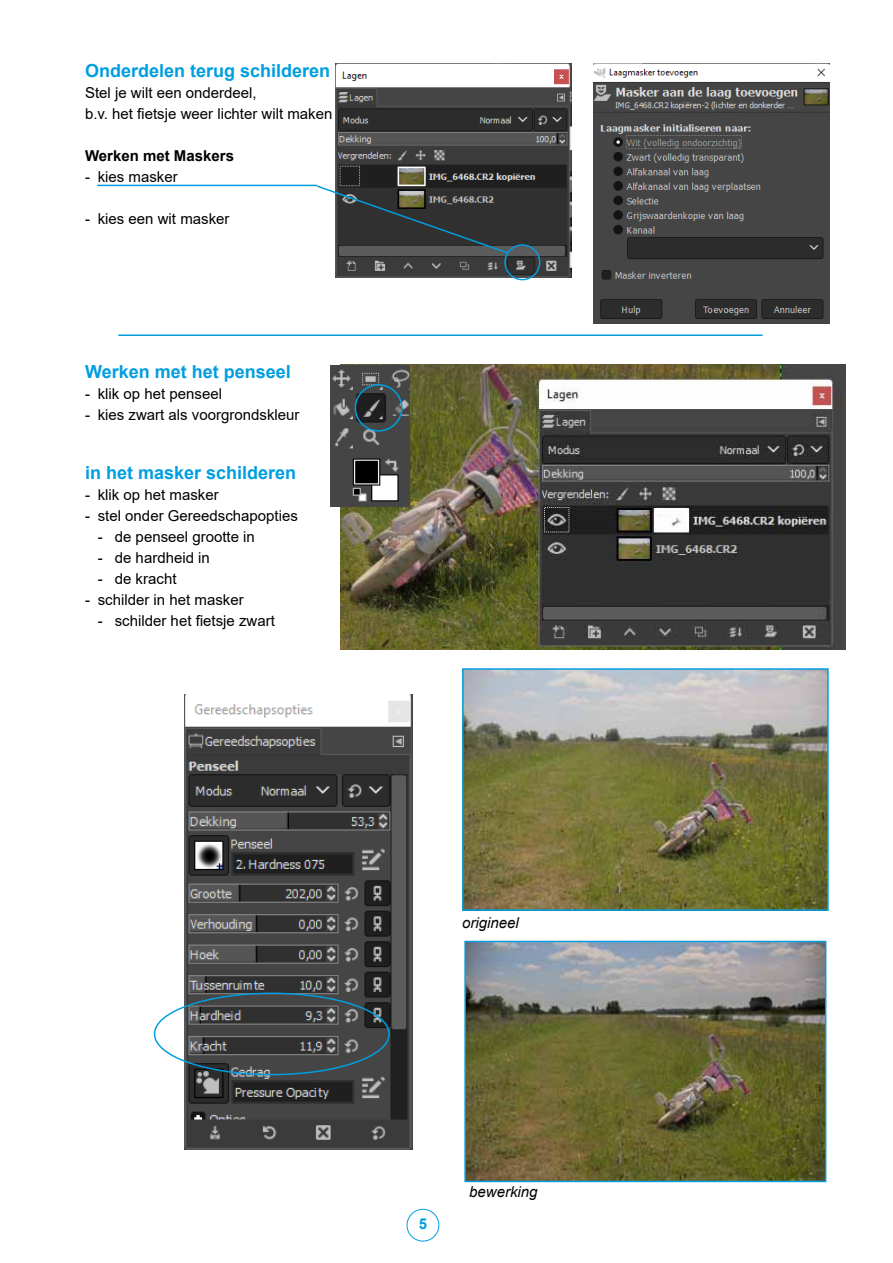
<style>
.page{position:relative;width:893px;height:1263px;background:#fff}
.page>*{position:absolute;margin:0;border:0;box-sizing:border-box;transform-origin:0 0}
.t1{font:700 18px "Arial";color:#009ee0}
.t2{font:15px/21px "Arial";color:#000}
.t3{font:italic 15px "Arial";color:#000}
.t4{font:700 15px "Arial";color:#000}
.t5{font:700 15px "Arial";color:#009ee0}
</style>
<div class="page">
<img style="left:341px;top:364px;width:504px;height:286px">
<img style="left:336px;top:64px;width:236px;height:213px">
<div style="left:504px;top:244px;width:36px;height:36px;border:2px solid #009ee0;border-radius:50%"></div>
<hr style="left:97px;top:185px;width:220px;height:1px;background:#009ee0">
<svg style="left:315px;top:184px;width:195px;height:71px;background:#4e5252"></svg>
<img style="left:593px;top:64px;width:236px;height:260px">
<img style="left:331px;top:365px;width:78px;height:142px">
<hr style="left:118px;top:334px;width:645px;height:2px;background:#009ee0">
<div style="left:355px;top:384px;width:48px;height:48px;border:2px solid #009ee0;border-radius:50%"></div>
<img style="left:184px;top:695px;width:228px;height:454px">
<img style="left:467px;top:944px;width:356px;height:235px">
<div style="left:464px;top:941px;width:362px;height:241px;border:2px solid #009ee0"></div>
<img style="left:465px;top:671px;width:361px;height:237px">
<div style="left:462px;top:668px;width:367px;height:243px;border:2px solid #009ee0"></div>
<div style="left:154px;top:992px;width:236px;height:83px;border:2px solid #009ee0;border-radius:50%"></div>
<div style="left:407px;top:1209px;width:32px;height:32px;border:1px solid #009ee0;border-radius:50%"></div>
<p class="t1" style="left:85px;top:58px;width:247px">Onderdelen terug schilderen</p>
<p class="t2" style="left:85px;top:82px;width:249px">Stel je wilt een onderdeel,<br>b.v. het fietsje weer lichter wilt maken</p>
<p class="t4" style="left:85px;top:145px;width:150px">Werken met Maskers</p>
<p class="t2" style="left:85px;top:166px;width:94px">- kies masker</p>
<p class="t2" style="left:85px;top:208px;width:146px">- kies een wit masker</p>
<p class="t1" style="left:85px;top:359px;width:207px">Werken met het penseel</p>
<p class="t2" style="left:85px;top:383px;width:138px">- klik op het penseel</p>
<p class="t2" style="left:85px;top:404px;width:216px">- kies zwart als voorgrondskleur</p>
<p class="t1" style="left:85px;top:460px;width:213px">in het masker schilderen</p>
<p class="t2" style="left:85px;top:484px;width:135px">- klik op het masker</p>
<p class="t2" style="left:85px;top:505px;width:214px">- stel onder Gereedschapopties</p>
<p class="t2" style="left:98px;top:526px;width:159px">- de penseel grootte in</p>
<p class="t2" style="left:98px;top:547px;width:114px">- de hardheid in</p>
<p class="t2" style="left:98px;top:568px;width:80px">- de kracht</p>
<p class="t2" style="left:85px;top:589px;width:160px">- schilder in het masker</p>
<p class="t2" style="left:98px;top:610px;width:179px">- schilder het fietsje zwart</p>
<p class="t3" style="left:462px;top:913px;width:58px">origineel</p>
<p class="t5" style="left:419px;top:1213px;width:10px">5</p>
<p class="t3" style="left:469px;top:1182px;width:70px">bewerking</p>
</div>
